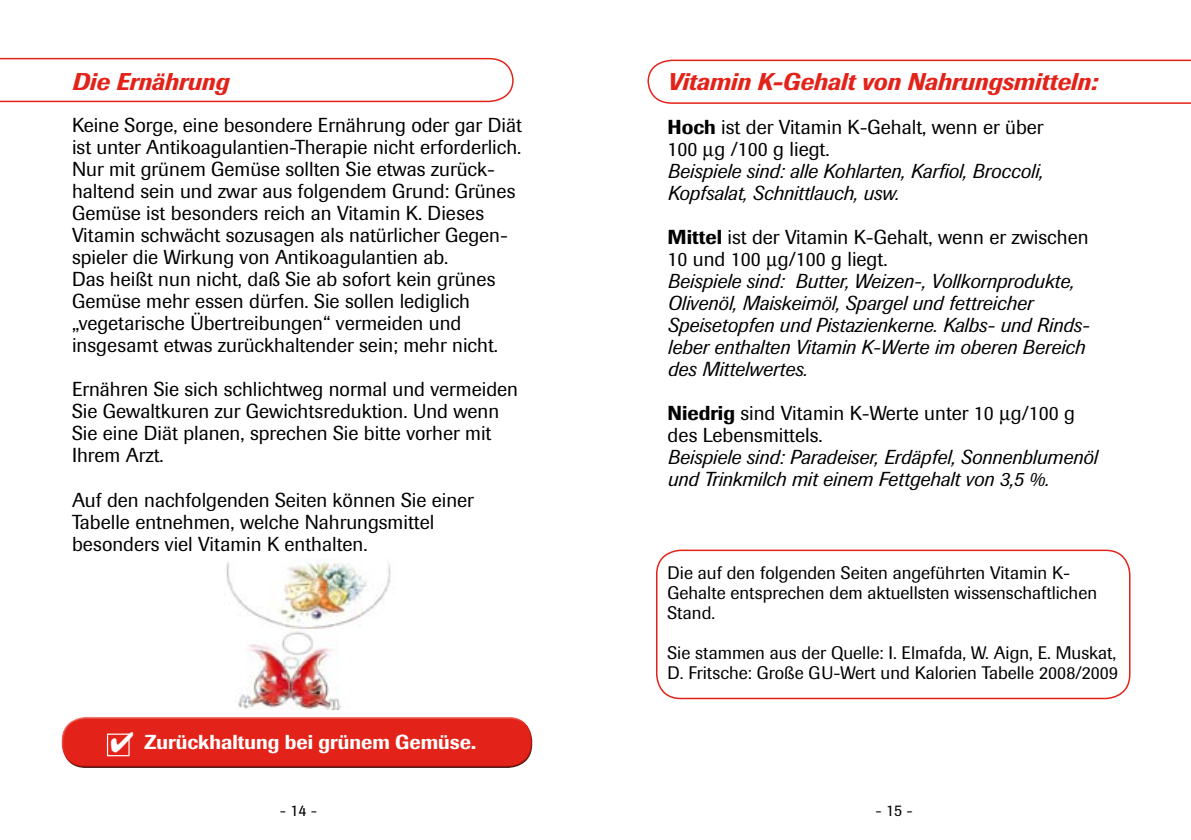
<style>
.page{position:relative;width:1191px;height:840px;background:#fff}
.page>*{position:absolute;margin:0;border:0;box-sizing:border-box;transform-origin:0 0}
.t1{font:italic 500 24px "Imago";color:#e32219}
.t2{font:20px/22px "Imago";color:#000}
.t3{font:italic 20px/22px "Imago";color:#000}
.t4{font:500 20px "Imago";color:#fff}
.t5{font:18px/20px "Imago";color:#000}
.t6{font:16px "Imago";color:#000}
.s1{font-weight:500}
</style>
<div class="page">
<svg style="left:0;top:57px;width:514px;height:46px"></svg>
<div style="left:60px;top:713px;width:472px;height:42px;background:#fff;opacity:.75"></div>
<div style="left:61px;top:723px;width:474px;height:47px;background:#000;opacity:.75"></div>
<div style="left:107px;top:733px;width:23px;height:22px;border:1px solid #fff"></div>
<svg style="left:647px;top:59px;width:544px;height:45px"></svg>
<div style="left:656px;top:549px;width:474px;height:149px;border:2px solid #e32219;border-radius:24px"></div>
<img style="left:226px;top:559px;width:165px;height:150px">
<p class="t1" style="left:72px;top:67px;width:158px">Die Ernährung</p>
<p class="t2" style="left:72px;top:114px;width:451px">Keine Sorge, eine besondere Ernährung oder gar Diät ist unter Antikoagulantien-Therapie nicht erforderlich.<br>Nur mit grünem Gemüse sollten Sie etwas zurück&shy;haltend sein und zwar aus folgendem Grund: Grünes Gemüse ist besonders reich an Vitamin K. Dieses Vitamin schwächt sozusagen als natürlicher Gegen&shy;spieler die Wirkung von Antikoagulantien ab.<br>Das heißt nun nicht, daß Sie ab sofort kein grünes Gemüse mehr essen dürfen. Sie sollen lediglich „vegetarische Übertreibungen“ vermeiden und insgesamt etwas zurückhaltender sein; mehr nicht.</p>
<p class="t2" style="left:72px;top:378px;width:447px">Ernähren Sie sich schlichtweg normal und vermeiden Sie Gewaltkuren zur Gewichtsreduktion. Und wenn Sie eine Diät planen, sprechen Sie bitte vorher mit Ihrem Arzt.</p>
<p class="t2" style="left:72px;top:488px;width:403px">Auf den nachfolgenden Seiten können Sie einer<br>Tabelle entnehmen, welche Nahrungsmittel besonders viel Vitamin K enthalten.</p>
<p class="t4" style="left:110px;top:729px;width:367px">✔ Zurückhaltung bei grünem Gemüse.</p>
<p class="t1" style="left:667px;top:67px;width:431px">Vitamin K-Gehalt von Nahrungsmitteln:</p>
<p class="t2" style="left:667px;top:116px;width:377px"><span class="s1">Hoch</span> ist der Vitamin K-Gehalt, wenn er über<br>100 g /100 g liegt.</p>
<p class="t3" style="left:667px;top:160px;width:377px">Beispiele sind: alle Kohlarten, Karfiol, Broccoli,<br>Kopfsalat, Schnittlauch, usw.</p>
<p class="t2" style="left:667px;top:226px;width:422px"><span class="s1">Mittel</span> ist der Vitamin K-Gehalt, wenn er zwischen<br>10 und 100 g/100 g liegt.</p>
<p class="t3" style="left:667px;top:270px;width:423px">Beispiele sind: Butter, Weizen-, Vollkornprodukte, Olivenöl, Maiskeimöl, Spargel und fettreicher Speisetopfen und Pistazienkerne. Kalbs- und Rinds&shy;leber enthalten Vitamin K-Werte im oberen Bereich des Mittelwertes.</p>
<p class="t2" style="left:667px;top:402px;width:409px"><span class="s1">Niedrig</span> sind Vitamin K-Werte unter 10 g/100 g des Lebensmittels.</p>
<p class="t3" style="left:667px;top:446px;width:431px">Beispiele sind: Paradeiser, Erdäpfel, Sonnenblumenöl und Trinkmilch mit einem Fettgehalt von 3,5 %.</p>
<p class="t5" style="left:667px;top:562px;width:431px">Die auf den folgenden Seiten angeführten Vitamin K-<br>Gehalte entsprechen dem aktuellsten wissenschaftlichen<br>Stand.</p>
<p class="t5" style="left:667px;top:642px;width:452px">Sie stammen aus der Quelle: I. Elmafda, W. Aign, E. Muskat,<br>D. Fritsche: Große GU-Wert und Kalorien Tabelle 2008/2009</p>
<p class="t6" style="left:280px;top:800px;width:39px">- 14 -</p>
<p class="t6" style="left:875px;top:800px;width:39px">- 15 -</p>
</div>
